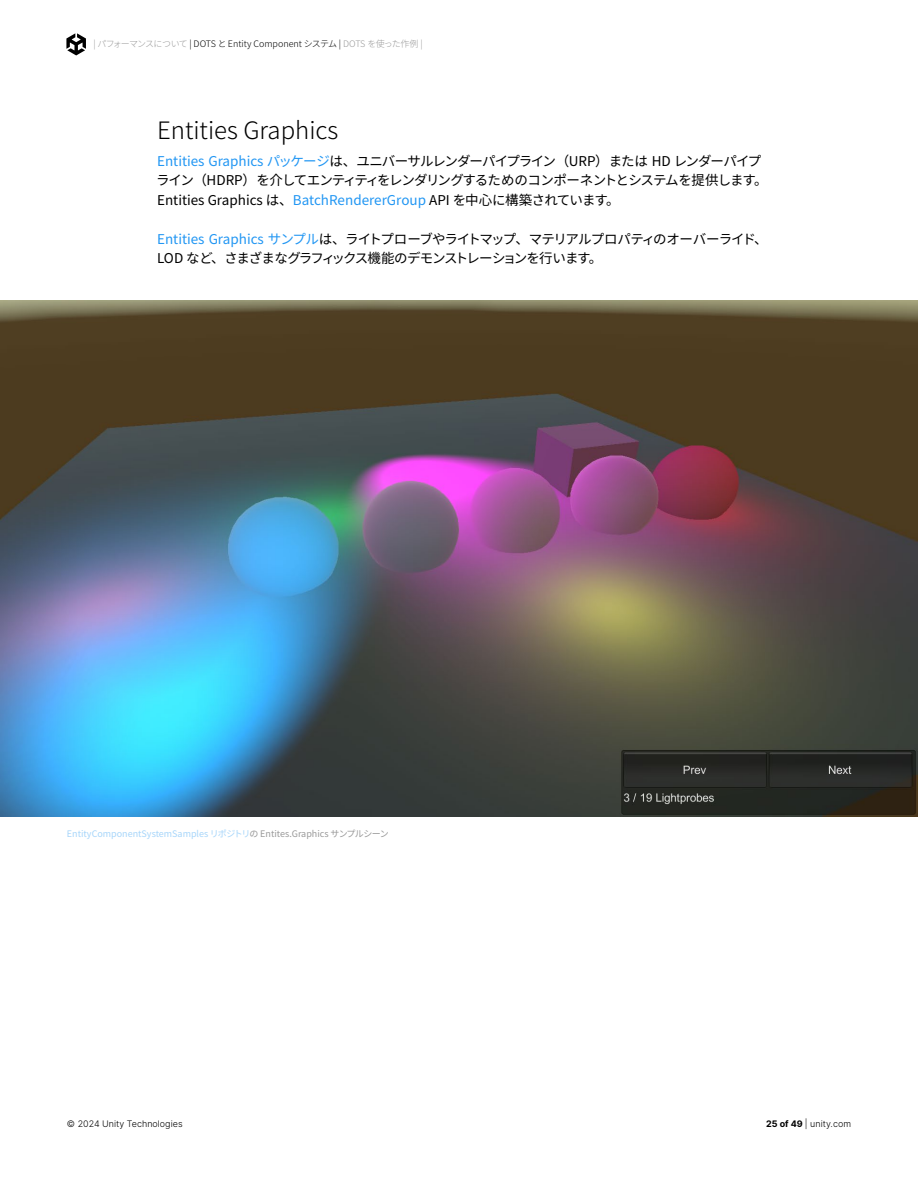
<style>
.page{position:relative;width:918px;height:1188px;background:#fff}
.page>*{position:absolute;margin:0;border:0;box-sizing:border-box;transform-origin:0 0}
.t1{font:300 24px "Noto Sans CJ Kjp";color:#000}
.t2{font:13.5px/19.5px "Noto Sans CJ Kjp";letter-spacing:-.045em;color:#000}
.t3{font:13.5px/19.5px "Noto Sans CJ Kjp";letter-spacing:-.065em;color:#000}
.t4{font:9px "Noto Sans CJ Kjp";color:#a6d5fa}
.t5{font:300 9px "Noto Sans CJ Kjp";letter-spacing:-.025em;color:#000}
.t6{font:300 9px "Inter";color:#000}
.s1{color:#999}
.s2{color:#2196f3}
.s3{font-weight:700}
</style>
<div class="page">
<svg style="left:66px;top:33px;width:20px;height:22px"></svg>
<img style="left:0;top:301px;width:918px;height:516px">
<p class="t5" style="left:94px;top:39px;width:331px"><span class="s1">| パフォーマンスについて</span> | DOTS と Entity Component システム | <span class="s1">DOTS を使った作例 |</span></p>
<h1 class="t1" style="left:157px;top:117px;width:183px">Entities Graphics</h1>
<p class="t2" style="left:156px;top:151px;width:613px"><span class="s2">Entities Graphics パッケージ</span>は、ユニバーサルレンダーパイプライン（URP）または HD レンダーパイプライン（HDRP）を介してエンティティをレンダリングするためのコンポーネントとシステムを提供します。<br>Entities Graphics は、<span class="s2">BatchRendererGroup</span> API を中心に構築されています。</p>
<p class="t3" style="left:157px;top:229px;width:612px"><span class="s2">Entities Graphics サンプル</span>は、ライトプローブやライトマップ、マテリアルプロパティのオーバーライド、<br>LOD など、さまざまなグラフィックス機能のデモンストレーションを行います。</p>
<p class="t4" style="left:67px;top:828px;width:323px">EntityComponentSystemSamples リポジトリ<span class="s1">の Entites.Graphics サンプルシーン</span></p>
<p class="t6" style="left:67px;top:1118px;width:117px">© 2024 Unity Technologies</p>
<p class="t6" style="left:766px;top:1118px;width:86px"><span class="s3">25 of 49</span> | unity.com</p>
</div>
